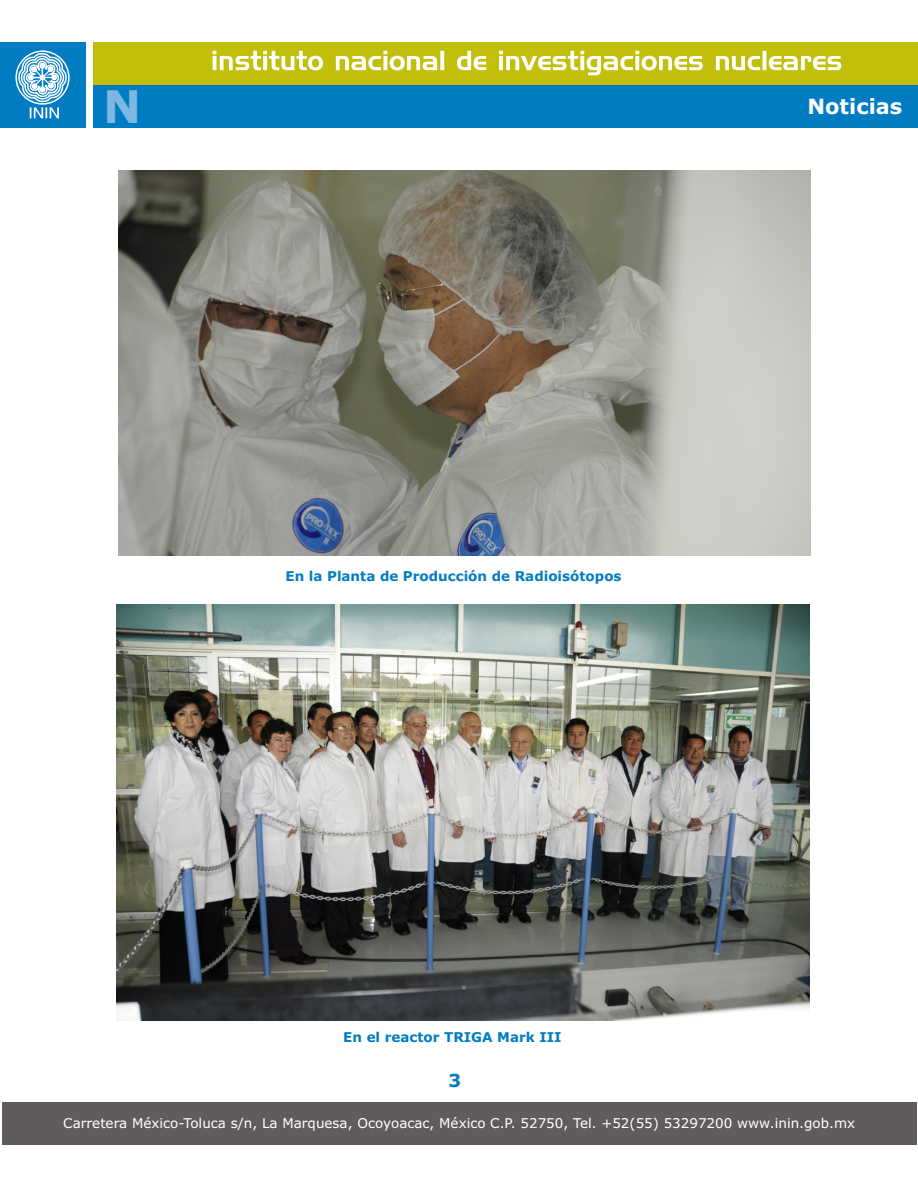
<style>
.page{position:relative;width:918px;height:1188px;background:#fff}
.page>*{position:absolute;margin:0;border:0;box-sizing:border-box;transform-origin:0 0}
.t1{font:700 45px "Verdana";color:#7db8e3}
.t2{font:700 21px "Verdana";color:#fff}
.t3{font:700 18px "Verdana";color:#007dc2}
.t4{font:13.5px "Verdana";color:#fff}
.t5{font:700 13.5px "Verdana";color:#007dc2}
</style>
<div class="page">
<div style="left:93px;top:42px;width:825px;height:43px;background:#c2bf0a"></div>
<div style="left:93px;top:85px;width:825px;height:42px;background:#007dc2"></div>
<div style="left:0;top:42px;width:85px;height:85px;background:#007dc2"></div>
<div style="left:15px;top:50px;width:55px;height:55px;border:2px solid #fff;border-radius:50%"></div>
<svg style="left:17px;top:52px;width:51px;height:66px"></svg>
<svg style="left:213px;top:51px;width:628px;height:24px"></svg>
<div style="left:2px;top:1102px;width:914px;height:43px;background:#615c5c"></div>
<img style="left:119px;top:171px;width:691px;height:385px">
<img style="left:116px;top:605px;width:694px;height:415px">
<h1 class="t1" style="left:103px;top:88px;width:40px">N</h1>
<h2 class="t2" style="left:807px;top:98px;width:96px">Noticias</h2>
<p class="t5" style="left:286px;top:570px;width:338px">En la Planta de Producción de Radioisótopos</p>
<p class="t5" style="left:343px;top:1031px;width:220px">En el reactor TRIGA Mark III</p>
<h3 class="t3" style="left:449px;top:1073px;width:14px">3</h3>
<p class="t4" style="left:63px;top:1117px;width:793px">Carretera México-Toluca s/n, La Marquesa, Ocoyoacac, México C.P. 52750, Tel. +52(55) 53297200 www.inin.gob.mx</p>
</div>
